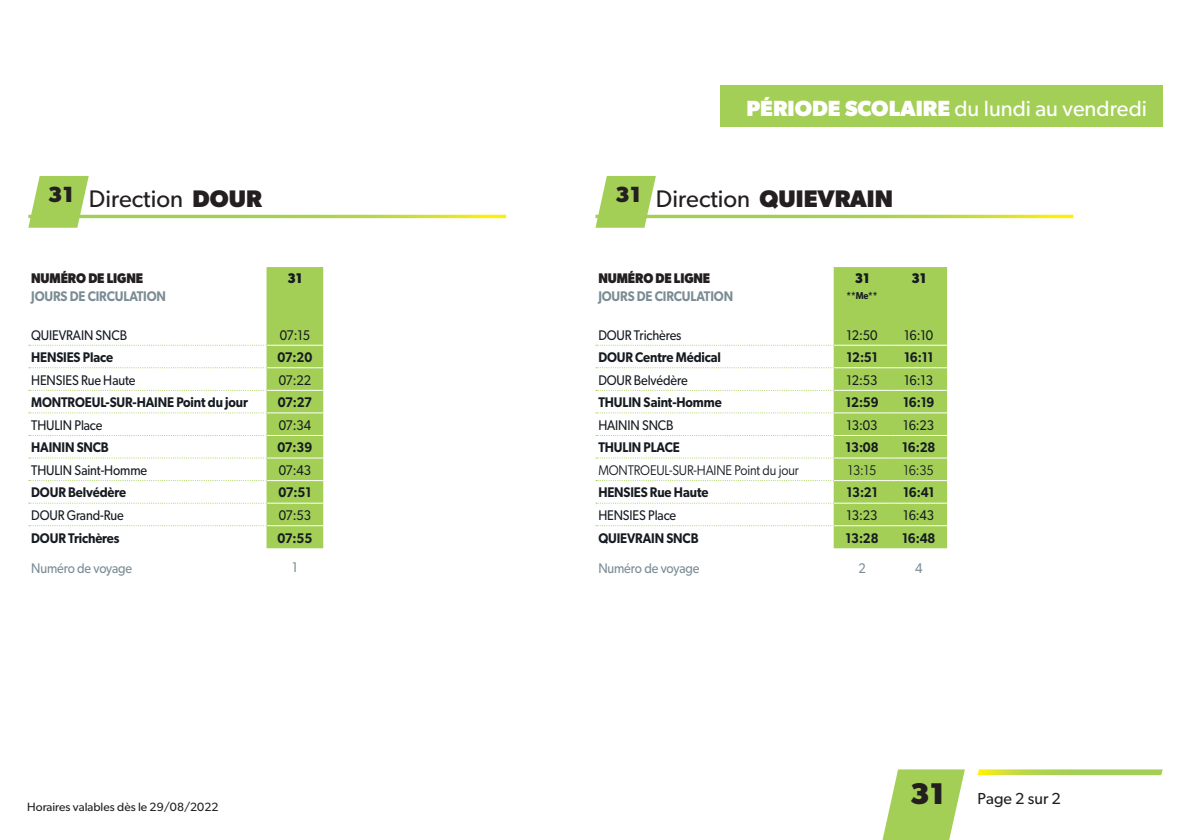
<style>
.page{position:relative;width:1191px;height:840px;background:#fff}
.page>*{position:absolute;margin:0;border:0;box-sizing:border-box;transform-origin:0 0}
.t1{font:700 30px "Gibson";color:#231f20}
.t2{font:24px "Gibson";color:#231f20}
.t3{font:22px "Gibson";color:#fff}
.t4{font:700 22px "Gibson";color:#231f20}
.t5{font:16px "Gibson";color:#231f20}
.Gibson_-_7_-_SemiBol{font:600 14px "Gibson";letter-spacing:-.01em;color:#161b21;scale:.9 1}
.Gibson_-_7_-_Regular{font:14px "Gibson";letter-spacing:-.01em;color:#161b21;scale:.9 1}
.Gibson_-_7_-_Semibol{font:600 14px "Gibson";letter-spacing:-.01em;color:#7b8c95;scale:.9 1}
.Gibson_-_7_-_SemiBol-2{font:14px "Gibson";letter-spacing:-.01em;color:#161b21;scale:.9 1}
.Gibson_-_7_-_Regular-2{font:14px "Gibson";letter-spacing:-.01em;color:#7b8c95;scale:.9 1}
.Gibson_-_7_-_Bold{font:700 14px "Gibson";letter-spacing:-.01em;color:#231f20;scale:.9 1}
.Gibson_-_7_-_Regular-3{font:14px "Gibson";letter-spacing:-.01em;color:#161b21;scale:.9 1}
.Gibson_-_7_-_Bold-2{font:700 14px "Gibson";color:#161b21;scale:.9 1}
.Gibson-_7_-_Regular{font:14px "Gibson";color:#7b8c95;scale:.9 1}
.t6{font:12px "Gibson";color:#231f20}
.Gibson_-_6_-_SemiBol{font:600 10px "Gibson";color:#161b21;scale:.9 1}
.s1{font-weight:700}
</style>
<div class="page">
<svg style="left:978px;top:769px;width:184px;height:5px"></svg>
<div style="left:720px;top:85px;width:442px;height:42px;background:#a3cf57"></div>
<svg style="left:28px;top:176px;width:61px;height:52px"></svg>
<svg style="left:595px;top:176px;width:61px;height:52px"></svg>
<svg style="left:882px;top:769px;width:83px;height:70px"></svg>
<svg style="left:29px;top:267px;width:294px;height:281px"></svg>
<hr style="left:266px;top:344px;width:57px;height:1px;background:#fff">
<hr style="left:266px;top:367px;width:57px;height:1px;background:#fff">
<hr style="left:266px;top:389px;width:57px;height:1px;background:#fff">
<hr style="left:266px;top:412px;width:57px;height:1px;background:#fff">
<hr style="left:266px;top:434px;width:57px;height:1px;background:#fff">
<hr style="left:266px;top:457px;width:57px;height:1px;background:#fff">
<hr style="left:266px;top:480px;width:57px;height:1px;background:#fff">
<hr style="left:266px;top:502px;width:57px;height:1px;background:#fff">
<hr style="left:266px;top:525px;width:57px;height:1px;background:#fff">
<svg style="left:596px;top:267px;width:351px;height:281px"></svg>
<hr style="left:833px;top:344px;width:57px;height:1px;background:#fff">
<hr style="left:890px;top:344px;width:57px;height:1px;background:#fff">
<hr style="left:833px;top:367px;width:57px;height:1px;background:#fff">
<hr style="left:890px;top:367px;width:57px;height:1px;background:#fff">
<hr style="left:833px;top:389px;width:57px;height:1px;background:#fff">
<hr style="left:890px;top:389px;width:57px;height:1px;background:#fff">
<hr style="left:833px;top:412px;width:57px;height:1px;background:#fff">
<hr style="left:890px;top:412px;width:57px;height:1px;background:#fff">
<hr style="left:833px;top:434px;width:57px;height:1px;background:#fff">
<hr style="left:890px;top:434px;width:57px;height:1px;background:#fff">
<hr style="left:833px;top:457px;width:57px;height:1px;background:#fff">
<hr style="left:890px;top:457px;width:57px;height:1px;background:#fff">
<hr style="left:833px;top:480px;width:57px;height:1px;background:#fff">
<hr style="left:890px;top:480px;width:57px;height:1px;background:#fff">
<hr style="left:833px;top:502px;width:57px;height:1px;background:#fff">
<hr style="left:890px;top:502px;width:57px;height:1px;background:#fff">
<hr style="left:833px;top:525px;width:57px;height:1px;background:#fff">
<hr style="left:890px;top:525px;width:57px;height:1px;background:#fff">
<h3 class="t3" style="left:746px;top:95px;width:402px"><span class="s1">PÉRIODE SCOLAIRE</span> du lundi au vendredi</h3>
<p class="t4" style="left:48px;top:181px;width:27px">31</p>
<p class="t4" style="left:615px;top:181px;width:27px">31</p>
<p class="t2" style="left:89px;top:184px;width:175px">Direction <span class="s1">DOUR</span></p>
<p class="t2" style="left:656px;top:184px;width:238px">Direction <span class="s1">QUIEVRAIN</span></p>
<p class="Gibson_-_7_-_Bold" style="left:31px;top:269px;width:126px">NUMÉRO DE LIGNE</p>
<p class="Gibson_-_7_-_Bold-2" style="left:288px;top:269px;width:18px">31</p>
<p class="Gibson_-_7_-_Semibol" style="left:31px;top:288px;width:151px">JOURS DE CIRCULATION</p>
<p class="Gibson_-_7_-_Regular" style="left:31px;top:326px;width:108px">QUIEVRAIN SNCB</p>
<p class="Gibson_-_7_-_Regular" style="left:280px;top:326px;width:35px">07:15</p>
<p class="Gibson_-_7_-_SemiBol" style="left:31px;top:349px;width:92px">HENSIES Place</p>
<p class="Gibson_-_7_-_SemiBol" style="left:277px;top:349px;width:40px">07:20</p>
<p class="Gibson_-_7_-_Regular" style="left:31px;top:371px;width:117px">HENSIES Rue Haute</p>
<p class="Gibson_-_7_-_Regular" style="left:279px;top:371px;width:37px">07:22</p>
<p class="Gibson_-_7_-_SemiBol" style="left:31px;top:394px;width:242px">MONTROEUL-SUR-HAINE Point du jour</p>
<p class="Gibson_-_7_-_SemiBol" style="left:278px;top:394px;width:40px">07:27</p>
<p class="Gibson_-_7_-_Regular" style="left:31px;top:416px;width:81px">THULIN Place</p>
<p class="Gibson_-_7_-_Regular" style="left:279px;top:416px;width:37px">07:34</p>
<p class="Gibson_-_7_-_SemiBol" style="left:31px;top:439px;width:88px">HAININ SNCB</p>
<p class="Gibson_-_7_-_SemiBol" style="left:277px;top:439px;width:40px">07:39</p>
<p class="Gibson_-_7_-_Regular" style="left:31px;top:461px;width:130px">THULIN Saint-Homme</p>
<p class="Gibson_-_7_-_Regular" style="left:279px;top:461px;width:37px">07:43</p>
<p class="Gibson_-_7_-_SemiBol" style="left:31px;top:484px;width:107px">DOUR Belvédère</p>
<p class="Gibson_-_7_-_SemiBol" style="left:278px;top:484px;width:38px">07:51</p>
<p class="Gibson_-_7_-_Regular" style="left:31px;top:506px;width:104px">DOUR Grand-Rue</p>
<p class="Gibson_-_7_-_Regular" style="left:279px;top:506px;width:37px">07:53</p>
<p class="Gibson_-_7_-_SemiBol" style="left:31px;top:529px;width:100px">DOUR Trichères</p>
<p class="Gibson_-_7_-_SemiBol" style="left:277px;top:529px;width:40px">07:55</p>
<p class="Gibson_-_7_-_Regular-2" style="left:31px;top:559px;width:114px">Numéro de voyage</p>
<p class="Gibson-_7_-_Regular" style="left:292px;top:558px;width:8px">1</p>
<p class="Gibson_-_7_-_Bold" style="left:598px;top:269px;width:126px">NUMÉRO DE LIGNE</p>
<p class="Gibson_-_7_-_Bold-2" style="left:854px;top:269px;width:18px">31</p>
<p class="Gibson_-_7_-_Bold-2" style="left:911px;top:269px;width:18px">31</p>
<p class="Gibson_-_7_-_Semibol" style="left:598px;top:288px;width:151px">JOURS DE CIRCULATION</p>
<p class="Gibson_-_6_-_SemiBol" style="left:846px;top:290px;width:36px">**Me**</p>
<p class="Gibson_-_7_-_Regular" style="left:598px;top:326px;width:94px">DOUR Trichères</p>
<p class="Gibson_-_7_-_Regular" style="left:846px;top:326px;width:36px">12:50</p>
<p class="Gibson_-_7_-_Regular" style="left:904px;top:326px;width:34px">16:10</p>
<p class="Gibson_-_7_-_SemiBol" style="left:598px;top:349px;width:138px">DOUR Centre Médical</p>
<p class="Gibson_-_7_-_SemiBol" style="left:846px;top:349px;width:36px">12:51</p>
<p class="Gibson_-_7_-_SemiBol" style="left:904px;top:349px;width:34px">16:11</p>
<p class="Gibson_-_7_-_Regular" style="left:598px;top:371px;width:101px">DOUR Belvédère</p>
<p class="Gibson_-_7_-_Regular" style="left:846px;top:371px;width:36px">12:53</p>
<p class="Gibson_-_7_-_Regular" style="left:904px;top:371px;width:34px">16:13</p>
<p class="Gibson_-_7_-_SemiBol" style="left:598px;top:394px;width:139px">THULIN Saint-Homme</p>
<p class="Gibson_-_7_-_SemiBol" style="left:845px;top:394px;width:38px">12:59</p>
<p class="Gibson_-_7_-_SemiBol" style="left:903px;top:394px;width:36px">16:19</p>
<p class="Gibson_-_7_-_Regular" style="left:598px;top:416px;width:85px">HAININ SNCB</p>
<p class="Gibson_-_7_-_Regular" style="left:846px;top:416px;width:36px">13:03</p>
<p class="Gibson_-_7_-_Regular" style="left:903px;top:416px;width:36px">16:23</p>
<p class="Gibson_-_7_-_SemiBol" style="left:598px;top:439px;width:92px">THULIN PLACE</p>
<p class="Gibson_-_7_-_SemiBol" style="left:845px;top:439px;width:38px">13:08</p>
<p class="Gibson_-_7_-_SemiBol" style="left:902px;top:439px;width:38px">16:28</p>
<p class="Gibson_-_7_-_SemiBol-2" style="left:598px;top:461px;width:224px">MONTROEUL-SUR-HAINE Point du jour</p>
<p class="Gibson_-_7_-_Regular-3" style="left:848px;top:461px;width:33px">13:15</p>
<p class="Gibson_-_7_-_Regular-3" style="left:903px;top:461px;width:35px">16:35</p>
<p class="Gibson_-_7_-_SemiBol" style="left:598px;top:484px;width:124px">HENSIES Rue Haute</p>
<p class="Gibson_-_7_-_SemiBol" style="left:846px;top:484px;width:36px">13:21</p>
<p class="Gibson_-_7_-_SemiBol" style="left:903px;top:484px;width:36px">16:41</p>
<p class="Gibson_-_7_-_Regular" style="left:598px;top:506px;width:88px">HENSIES Place</p>
<p class="Gibson_-_7_-_Regular" style="left:846px;top:506px;width:36px">13:23</p>
<p class="Gibson_-_7_-_Regular" style="left:903px;top:506px;width:36px">16:43</p>
<p class="Gibson_-_7_-_SemiBol" style="left:598px;top:529px;width:113px">QUIEVRAIN SNCB</p>
<p class="Gibson_-_7_-_SemiBol" style="left:845px;top:529px;width:38px">13:28</p>
<p class="Gibson_-_7_-_SemiBol" style="left:902px;top:529px;width:38px">16:48</p>
<p class="Gibson_-_7_-_Regular-2" style="left:598px;top:559px;width:114px">Numéro de voyage</p>
<p class="Gibson-_7_-_Regular" style="left:858px;top:559px;width:10px">2</p>
<p class="Gibson-_7_-_Regular" style="left:915px;top:559px;width:10px">4</p>
<p class="t1" style="left:909px;top:775px;width:36px">31</p>
<p class="t6" style="left:27px;top:799px;width:193px">Horaires valables dès le 29/08/2022</p>
<p class="t5" style="left:977px;top:788px;width:85px">Page 2 sur 2</p>
</div>
